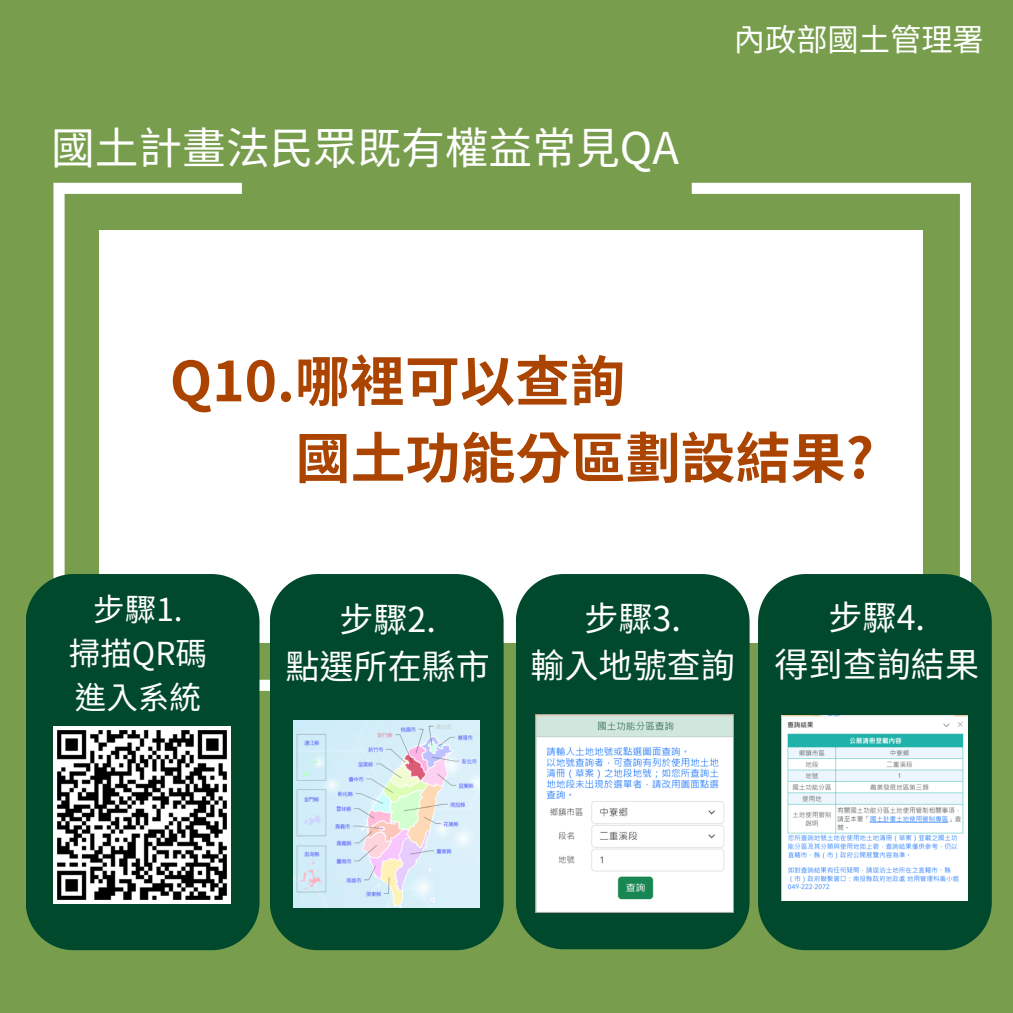
<style>
.page{position:relative;width:1013px;height:1013px;background:#fff}
.page>*{position:absolute;margin:0;border:0;box-sizing:border-box;transform-origin:0 0}
.t1{font:700 55px/76.9px "Noto Sans TC";color:#a40}
.t2{font:43.75px "Noto Sans TC";color:#fff}
.t3{font:34.12px "Noto Sans TC";color:#fff}
.t4{font:31.62px/44px "Noto Sans TC";color:#fff;text-align:center}
.t5{font:31.25px "Noto Sans TC";color:#fff}
</style>
<div class="page">
<div style="left:0;top:0;width:1012px;height:1012px;background:#789e4d"></div>
<svg style="left:53px;top:183px;width:217px;height:508px"></svg>
<svg style="left:691px;top:183px;width:279px;height:508px"></svg>
<div style="left:100px;top:230px;width:823px;height:413px;background:#fff"></div>
<div style="left:26px;top:574px;width:233px;height:376px;background:#00492c;border-radius:48px"></div>
<div style="left:270px;top:574px;width:233px;height:376px;background:#00492c;border-radius:48px"></div>
<div style="left:516px;top:574px;width:233px;height:375px;background:#00492c;border-radius:48px"></div>
<div style="left:758px;top:574px;width:233px;height:376px;background:#00492c;border-radius:48px"></div>
<img style="left:53px;top:726px;width:178px;height:177px">
<img style="left:293px;top:720px;width:186px;height:187px">
<img style="left:535px;top:714px;width:198px;height:199px">
<img style="left:781px;top:715px;width:186px;height:185px">
<p class="t2" style="left:51px;top:113px;width:629px">國土計畫法民眾既有權益常見QA</p>
<p class="t5" style="left:733px;top:15px;width:251px">內政部國土管理署</p>
<p class="t1" style="left:295px;top:339px;width:580px;text-indent:-126px">Q10.哪裡可以查詢<br>國土功能分區劃設結果?</p>
<p class="t4" style="left:69px;top:585px;width:140px">步驟1.<br>掃描QR碼進入系統</p>
<p class="t3" style="left:339px;top:592px;width:98px">步驟2.</p>
<p class="t3" style="left:285px;top:639px;width:206px">點選所在縣市</p>
<h3 class="t3" style="left:584px;top:591px;width:98px">步驟3.</h3>
<p class="t3" style="left:530px;top:638px;width:206px">輸入地號查詢</p>
<p class="t3" style="left:828px;top:590px;width:98px">步驟4.</p>
<p class="t3" style="left:774px;top:637px;width:206px">得到查詢結果</p>
</div>
